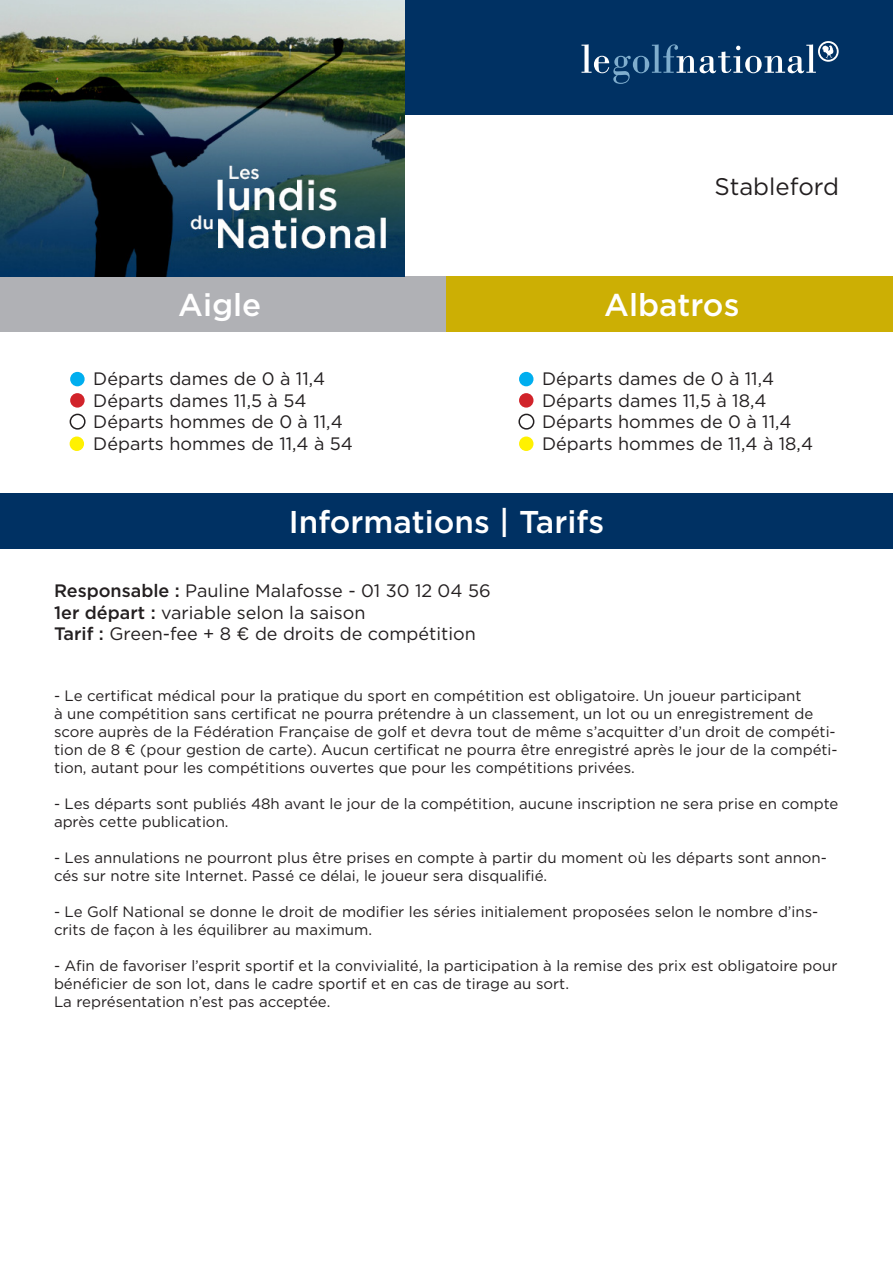
<style>
.page{position:relative;width:893px;height:1263px;background:#fff}
.page>*{position:absolute;margin:0;border:0;box-sizing:border-box;transform-origin:0 0}
.t1{font:500 31.5px "Gotham";color:#fff}
.t2{font:24px "Gotham";color:#231f20}
.t3{font:18px/21.6px "Gotham";color:#231f20}
.t4{font:15px/18px "Gotham";color:#231f20}
.s1{font-weight:500}
</style>
<div class="page">
<div style="left:0;top:0;width:893px;height:115px;background:#003163"></div>
<div style="left:0;top:493px;width:893px;height:55px;background:#003163"></div>
<svg style="left:581px;top:41px;width:258px;height:43px"></svg>
<div style="left:0;top:276px;width:446px;height:56px;background:#b0b1b5"></div>
<div style="left:70px;top:393px;width:15px;height:15px;background:#d1232a;border-radius:50%"></div>
<div style="left:519px;top:393px;width:14px;height:15px;background:#d1232a;border-radius:50%"></div>
<div style="left:70px;top:372px;width:15px;height:14px;background:#00aeef;border-radius:50%"></div>
<div style="left:519px;top:372px;width:14px;height:14px;background:#00aeef;border-radius:50%"></div>
<div style="left:70px;top:436px;width:14px;height:15px;background:#fff101;border-radius:50%"></div>
<div style="left:519px;top:436px;width:14px;height:15px;background:#fff101;border-radius:50%"></div>
<div style="left:70px;top:414px;width:16px;height:16px;border:2px solid #231f20;border-radius:50%"></div>
<div style="left:518px;top:414px;width:16px;height:16px;border:2px solid #231f20;border-radius:50%"></div>
<img style="left:0;top:0;width:405px;height:276px">
<div style="left:446px;top:276px;width:447px;height:55px;background:#ccaf04"></div>
<p class="t1" style="left:178px;top:284px;width:85px">Aigle</p>
<p class="t2" style="left:714px;top:171px;width:126px">Stableford</p>
<p class="t1" style="left:604px;top:284px;width:137px">Albatros</p>
<p class="t3" style="left:93px;top:367px;width:261px">Départs dames de 0 à 11,4<br>Départs dames 11,5 à 54<br>Départs hommes de 0 à 11,4<br>Départs hommes de 11,4 à 54</p>
<p class="t3" style="left:542px;top:367px;width:272px">Départs dames de 0 à 11,4<br>Départs dames 11,5 à 18,4<br>Départs hommes de 0 à 11,4<br>Départs hommes de 11,4 à 18,4</p>
<p class="t1" style="left:289px;top:501px;width:317px">Informations | Tarifs</p>
<p class="t3" style="left:54px;top:579px;width:438px"><span class="s1">Responsable :</span> Pauline Malafosse - 01 30 12 04 56<br><span class="s1">1er départ :</span> variable selon la saison<br><span class="s1">Tarif :</span> Green-fee + 8 € de droits de compétition</p>
<p class="t4" style="left:54px;top:687px;width:785px">- Le certificat médical pour la pratique du sport en compétition est obligatoire. Un joueur participant<br>à une compétition sans certificat ne pourra prétendre à un classement, un lot ou un enregistrement de score auprès de la Fédération Française de golf et devra tout de même s’acquitter d’un droit de compéti&shy;tion de 8 € (pour gestion de carte). Aucun certificat ne pourra être enregistré après le jour de la compéti&shy;tion, autant pour les compétitions ouvertes que pour les compétitions privées.</p>
<p class="t4" style="left:54px;top:795px;width:786px">- Les départs sont publiés 48h avant le jour de la compétition, aucune inscription ne sera prise en compte après cette publication.</p>
<p class="t4" style="left:54px;top:849px;width:774px">- Les annulations ne pourront plus être prises en compte à partir du moment où les départs sont annon&shy;cés sur notre site Internet. Passé ce délai, le joueur sera disqualifié.</p>
<p class="t4" style="left:54px;top:903px;width:766px">- Le Golf National se donne le droit de modifier les séries initialement proposées selon le nombre d’ins&shy;crits de façon à les équilibrer au maximum.</p>
<p class="t4" style="left:54px;top:957px;width:785px">- Afin de favoriser l’esprit sportif et la convivialité, la participation à la remise des prix est obligatoire pour bénéficier de son lot, dans le cadre sportif et en cas de tirage au sort.</p>
<p class="t4" style="left:54px;top:993px;width:278px">La représentation n’est pas acceptée.</p>
</div>
